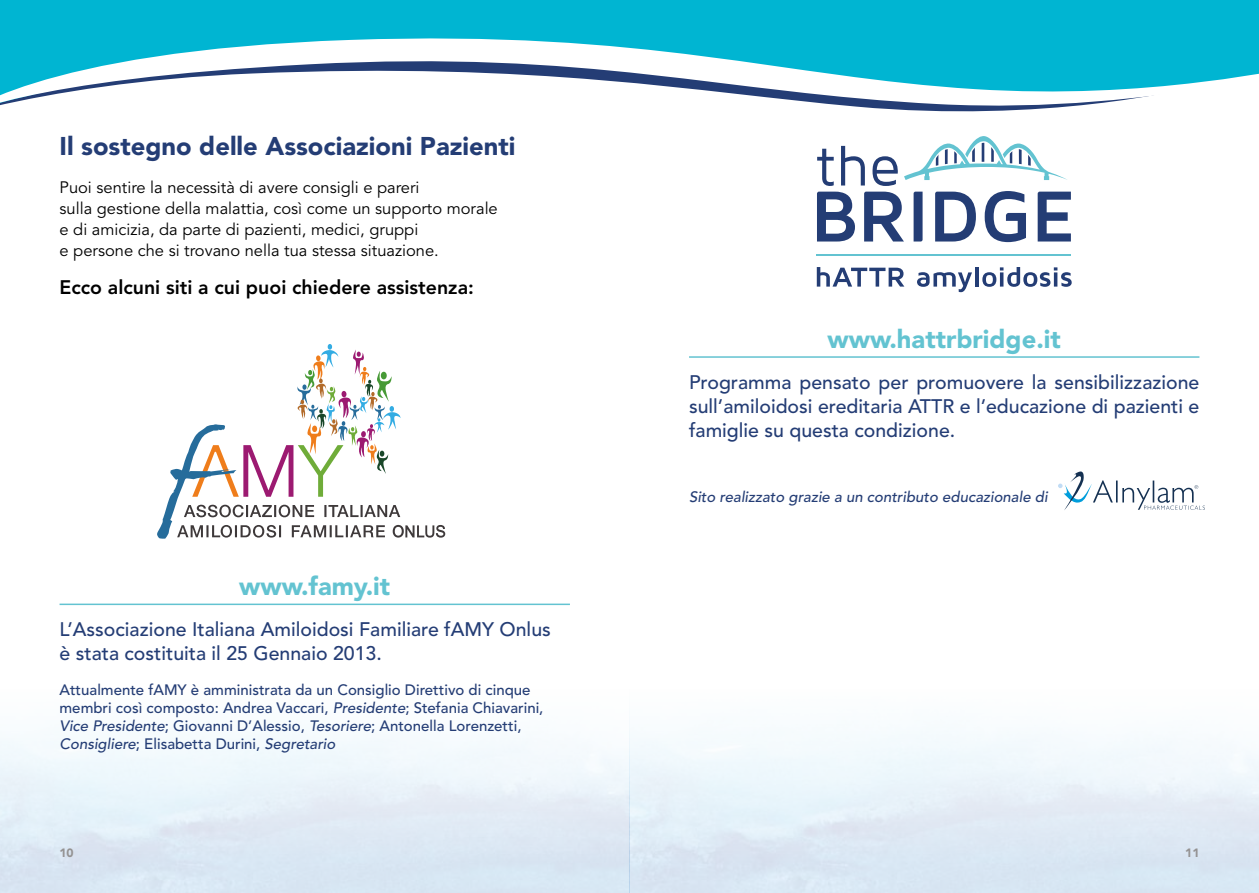
<style>
.page{position:relative;width:1259px;height:893px;background:#fff}
.page>*{position:absolute;margin:0;border:0;box-sizing:border-box;transform-origin:0 0}
.t1{font:900 25.5px "Avenir LT Std";color:#243d75}
.t2{font:900 25.5px "Avenir LT Std";color:#63c3d1}
.t3{font:500 19.5px/24px "Avenir LT Std";color:#243d75;text-align:justify}
.t4{font:800 19.5px "Avenir LT Std";color:#000}
.t5{font:16.5px/21px "Avenir LT Std";color:#000}
.t6{font:500 15px/18px "Avenir LT Std";color:#243d75}
.t7{font:italic 500 15px "Avenir LT Std";color:#243d75}
.t8{font:900 12px "Avenir LT Std";color:#949292}
.s1{font-style:italic}
</style>
<div class="page">
<div style="left:0;top:0;width:1259px;height:30px;background:#00b5d2"></div>
<svg style="left:0;top:30px;width:1259px;height:82px"></svg>
<svg style="left:1058px;top:471px;width:147px;height:40px"></svg>
<hr style="left:689px;top:356px;width:510px;height:2px;background:#63c3d1">
<hr style="left:60px;top:604px;width:510px;height:1px;background:#63c3d1">
<svg style="left:817px;top:267px;width:87px;height:20px"></svg>
<svg style="left:917px;top:272px;width:55px;height:20px"></svg>
<hr style="left:975px;top:267px;width:3px;height:20px;background:#243d75">
<svg style="left:982px;top:267px;width:89px;height:20px"></svg>
<hr style="left:817px;top:254px;width:254px;height:2px;background:#63c3d1">
<svg style="left:817px;top:149px;width:16px;height:37px"></svg>
<svg style="left:841px;top:146px;width:24px;height:40px"></svg>
<svg style="left:872px;top:156px;width:26px;height:30px"></svg>
<svg style="left:817px;top:192px;width:38px;height:50px"></svg>
<svg style="left:864px;top:192px;width:40px;height:50px"></svg>
<svg style="left:913px;top:192px;width:9px;height:50px"></svg>
<svg style="left:935px;top:192px;width:41px;height:50px"></svg>
<svg style="left:984px;top:191px;width:42px;height:51px"></svg>
<svg style="left:1037px;top:192px;width:34px;height:50px"></svg>
<svg style="left:904px;top:136px;width:163px;height:44px"></svg>
<svg style="left:157px;top:344px;width:288px;height:195px"></svg>
<h1 class="t1" style="left:60px;top:131px;width:457px">Il sostegno delle Associazioni Pazienti</h1>
<p class="t5" style="left:60px;top:178px;width:440px">Puoi sentire la necessità di avere consigli e pareri<br>sulla gestione della malattia, così come un supporto morale e di amicizia, da parte di pazienti, medici, gruppi<br>e persone che si trovano nella tua stessa situazione.</p>
<h2 class="t4" style="left:60px;top:276px;width:416px">Ecco alcuni siti a cui puoi chiedere assistenza:</h2>
<h1 class="t2" style="left:239px;top:571px;width:153px">www.famy.it</h1>
<h2 class="t3" style="left:60px;top:618px;width:493px">L’Associazione Italiana Amiloidosi Familiare fAMY Onlus è stata costituita il 25 Gennaio 2013.</h2>
<p class="t6" style="left:60px;top:681px;width:485px">Attualmente fAMY è amministrata da un Consiglio Direttivo di cinque membri così composto: Andrea Vaccari, <span class="s1">Presidente</span>; Stefania Chiavarini, <span class="s1">Vice Presidente</span>; Giovanni D’Alessio, <span class="s1">Tesoriere</span>; Antonella Lorenzetti, <span class="s1">Consigliere</span>; Elisabetta Durini, <span class="s1">Segretario</span></p>
<h1 class="t2" style="left:827px;top:323px;width:235px">www.hattrbridge.it</h1>
<h2 class="t3" style="left:689px;top:370px;width:512px">Programma pensato per promuovere la sensibilizzazione sull’amiloidosi ereditaria ATTR e l’educazione di pazienti e famiglie su questa condizione.</h2>
<p class="t7" style="left:689px;top:488px;width:360px">Sito realizzato grazie a un contributo educazionale di</p>
<p class="t8" style="left:60px;top:845px;width:16px">10</p>
<p class="t8" style="left:1185px;top:845px;width:16px">11</p>
</div>
